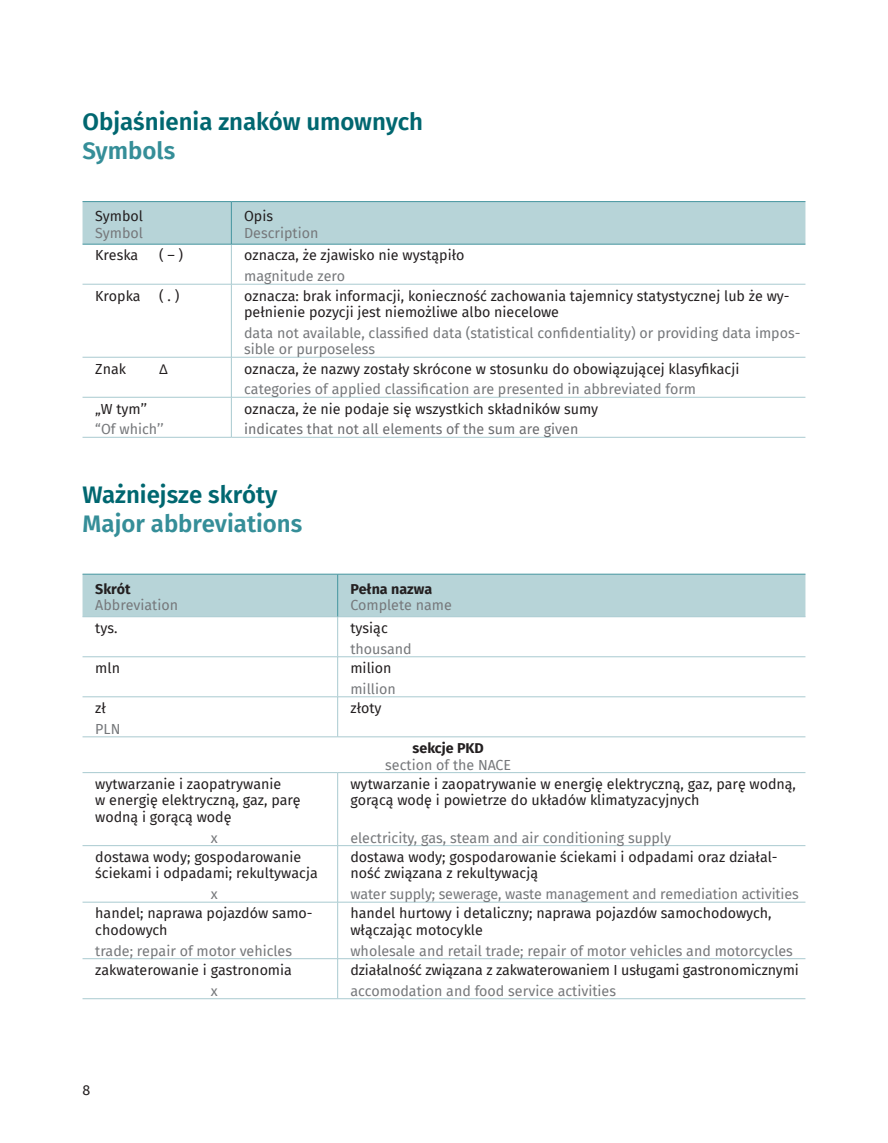
<style>
.page{position:relative;width:888px;height:1143px;background:#fff}
.page>*{position:absolute;margin:0;border:0;box-sizing:border-box;transform-origin:0 0}
.Rozdział_PL_2szp{font:600 24px "Fira Sans";color:#006770}
.Rozdział_AN_2szp{font:600 24px "Fira Sans";color:#358e98}
.prawa_skroty_i_objas{font:14.25px/16.5px "Fira Sans";color:#231f20}
.prawa_skroty_i_objas-2{font:14.25px/16.5px "Fira Sans";color:#76787b}
.boczek_skroty_i_obja{font:14.25px/16.5px "Fira Sans";color:#231f20}
.boczek_skroty_i_obja-2{font:14.25px "Fira Sans";color:#76787b}
.prawa_skroty_i_objas-3{font:14.25px "Fira Sans";color:#6c6d70}
.główka_skroty_i_obja{font:14.25px "Fira Sans";color:#76787b}
.śródtytuł_skroty_i_o{font:14.25px "Fira Sans";color:#76787b}
.główka_skroty_i_obja-2{font:700 14.25px "Fira Sans";color:#231f20}
.główka_skroty_i_obja-3{font:14.25px "Fira Sans";color:#231f20}
.śródtytuł_skroty_i_o-2{font:700 14.25px "Fira Sans";color:#231f20}
.nr_str_lewa{font:14.25px "Fira Sans";color:#231f20}
.boczek_skroty_i_obja-3{font:14.25px "Myriad Pro";color:#231f20}
</style>
<div class="page">
<div style="left:83px;top:202px;width:722px;height:42px;background:#b7d4d8"></div>
<hr style="left:83px;top:284px;width:148px;height:1px;background:#a9cad0">
<hr style="left:231px;top:284px;width:574px;height:1px;background:#a9cad0">
<hr style="left:83px;top:357px;width:148px;height:1px;background:#a9cad0">
<hr style="left:231px;top:357px;width:574px;height:1px;background:#a9cad0">
<hr style="left:231px;top:397px;width:574px;height:1px;background:#a9cad0">
<hr style="left:231px;top:437px;width:574px;height:1px;background:#a9cad0">
<hr style="left:231px;top:244px;width:1px;height:40px;background:#a9cad0">
<hr style="left:231px;top:284px;width:1px;height:73px;background:#a9cad0">
<hr style="left:231px;top:357px;width:1px;height:40px;background:#a9cad0">
<hr style="left:83px;top:397px;width:148px;height:1px;background:#a9cad0">
<hr style="left:231px;top:397px;width:1px;height:40px;background:#a9cad0">
<hr style="left:83px;top:437px;width:148px;height:1px;background:#a9cad0">
<hr style="left:83px;top:201px;width:148px;height:1px;background:#44959f">
<hr style="left:83px;top:244px;width:148px;height:1px;background:#44959f">
<hr style="left:231px;top:201px;width:574px;height:1px;background:#44959f">
<hr style="left:231px;top:202px;width:1px;height:42px;background:#44959f">
<hr style="left:231px;top:244px;width:574px;height:1px;background:#44959f">
<div style="left:83px;top:575px;width:722px;height:42px;background:#b7d4d8"></div>
<hr style="left:83px;top:657px;width:255px;height:1px;background:#a9cad0">
<hr style="left:338px;top:657px;width:467px;height:1px;background:#a9cad0">
<hr style="left:83px;top:697px;width:255px;height:1px;background:#a9cad0">
<hr style="left:338px;top:697px;width:467px;height:1px;background:#a9cad0">
<hr style="left:83px;top:845px;width:255px;height:1px;background:#a9cad0">
<hr style="left:338px;top:845px;width:467px;height:1px;background:#a9cad0">
<hr style="left:83px;top:902px;width:255px;height:1px;background:#a9cad0">
<hr style="left:338px;top:902px;width:467px;height:1px;background:#a9cad0">
<hr style="left:83px;top:617px;width:255px;height:1px;background:#a9cad0">
<hr style="left:338px;top:617px;width:467px;height:1px;background:#a9cad0">
<hr style="left:337px;top:617px;width:1px;height:40px;background:#a9cad0">
<hr style="left:337px;top:657px;width:1px;height:40px;background:#a9cad0">
<hr style="left:337px;top:697px;width:1px;height:40px;background:#a9cad0">
<hr style="left:83px;top:574px;width:255px;height:1px;background:#44959f">
<hr style="left:337px;top:773px;width:1px;height:72px;background:#a9cad0">
<hr style="left:337px;top:846px;width:1px;height:56px;background:#a9cad0">
<hr style="left:337px;top:902px;width:1px;height:57px;background:#a9cad0">
<hr style="left:83px;top:958px;width:255px;height:1px;background:#a9cad0">
<hr style="left:337px;top:959px;width:1px;height:40px;background:#a9cad0">
<hr style="left:338px;top:574px;width:467px;height:1px;background:#44959f">
<hr style="left:337px;top:574px;width:1px;height:43px;background:#44959f">
<hr style="left:338px;top:958px;width:467px;height:1px;background:#a9cad0">
<hr style="left:83px;top:737px;width:255px;height:1px;background:#a9cad0">
<hr style="left:338px;top:737px;width:467px;height:1px;background:#a9cad0">
<hr style="left:83px;top:772px;width:255px;height:1px;background:#a9cad0">
<hr style="left:338px;top:772px;width:467px;height:1px;background:#a9cad0">
<hr style="left:83px;top:998px;width:255px;height:1px;background:#a9cad0">
<hr style="left:338px;top:998px;width:467px;height:1px;background:#a9cad0">
<p class="Rozdział_PL_2szp" style="left:83px;top:102px;width:342px">Objaśnienia znaków umownych</p>
<p class="Rozdział_AN_2szp" style="left:83px;top:131px;width:94px">Symbols</p>
<p class="główka_skroty_i_obja-3" style="left:95px;top:206px;width:49px">Symbol</p>
<p class="główka_skroty_i_obja" style="left:95px;top:222px;width:49px">Symbol</p>
<p class="główka_skroty_i_obja-3" style="left:244px;top:206px;width:30px">Opis</p>
<p class="główka_skroty_i_obja" style="left:244px;top:222px;width:76px">Description</p>
<p class="boczek_skroty_i_obja" style="left:95px;top:247px;width:45px">Kreska</p>
<p class="boczek_skroty_i_obja" style="left:159px;top:247px;width:26px">( – )</p>
<p class="prawa_skroty_i_objas" style="left:244px;top:247px;width:222px">oznacza, że zjawisko nie wystąpiło</p>
<p class="prawa_skroty_i_objas-2" style="left:244px;top:268px;width:103px">magnitude zero</p>
<p class="boczek_skroty_i_obja" style="left:95px;top:287px;width:47px">Kropka</p>
<p class="boczek_skroty_i_obja" style="left:159px;top:287px;width:22px">( . )</p>
<p class="prawa_skroty_i_objas" style="left:244px;top:287px;width:547px">oznacza: brak informacji, konieczność zachowania tajemnicy statystycznej lub że wy&shy;pełnienie pozycji jest niemożliwe albo niecelowe</p>
<p class="prawa_skroty_i_objas-2" style="left:244px;top:324px;width:558px">data not available, classified data (statistical confidentiality) or providing data impos&shy;sible or purposeless</p>
<p class="boczek_skroty_i_obja" style="left:95px;top:360px;width:32px">Znak</p>
<p class="boczek_skroty_i_obja-3" style="left:159px;top:360px;width:10px">Δ</p>
<p class="prawa_skroty_i_objas" style="left:244px;top:360px;width:497px">oznacza, że nazwy zostały skrócone w stosunku do obowiązującej klasyfikacji</p>
<p class="prawa_skroty_i_objas-2" style="left:244px;top:381px;width:453px">categories of applied classification are presented in abbreviated form</p>
<p class="boczek_skroty_i_obja" style="left:95px;top:400px;width:53px">„W tym’’</p>
<p class="boczek_skroty_i_obja-2" style="left:95px;top:419px;width:70px">“Of which’’</p>
<p class="prawa_skroty_i_objas" style="left:244px;top:400px;width:355px">oznacza, że nie podaje się wszystkich składników sumy</p>
<p class="prawa_skroty_i_objas-3" style="left:244px;top:419px;width:336px">indicates that not all elements of the sum are given</p>
<p class="Rozdział_PL_2szp" style="left:83px;top:475px;width:196px">Ważniejsze skróty</p>
<p class="Rozdział_AN_2szp" style="left:83px;top:504px;width:221px">Major abbreviations</p>
<p class="główka_skroty_i_obja-2" style="left:95px;top:577px;width:37px">Skrót</p>
<p class="główka_skroty_i_obja" style="left:95px;top:595px;width:84px">Abbreviation</p>
<p class="główka_skroty_i_obja-2" style="left:350px;top:577px;width:83px">Pełna nazwa</p>
<p class="główka_skroty_i_obja" style="left:350px;top:595px;width:103px">Complete name</p>
<p class="boczek_skroty_i_obja" style="left:95px;top:619px;width:24px">tys.</p>
<p class="prawa_skroty_i_objas" style="left:350px;top:619px;width:39px">tysiąc</p>
<p class="prawa_skroty_i_objas-2" style="left:350px;top:640px;width:63px">thousand</p>
<p class="boczek_skroty_i_obja" style="left:95px;top:659px;width:26px">mln</p>
<p class="prawa_skroty_i_objas" style="left:350px;top:659px;width:43px">milion</p>
<p class="prawa_skroty_i_objas-2" style="left:350px;top:680px;width:47px">million</p>
<p class="boczek_skroty_i_obja" style="left:95px;top:700px;width:12px">zł</p>
<p class="boczek_skroty_i_obja-2" style="left:95px;top:718px;width:27px">PLN</p>
<p class="prawa_skroty_i_objas" style="left:350px;top:700px;width:33px">złoty</p>
<p class="boczek_skroty_i_obja" style="left:95px;top:775px;width:207px">wytwarzanie i zaopatrywanie<br>w energię elektryczną, gaz, parę wodną i gorącą wodę</p>
<p class="boczek_skroty_i_obja-2" style="left:211px;top:827px;width:8px">x</p>
<p class="boczek_skroty_i_obja" style="left:95px;top:848px;width:224px">dostawa wody; gospodarowanie ściekami i odpadami; rekultywacja</p>
<p class="boczek_skroty_i_obja-2" style="left:211px;top:883px;width:8px">x</p>
<p class="boczek_skroty_i_obja" style="left:95px;top:905px;width:219px">handel; naprawa pojazdów samo&shy;chodowych</p>
<p class="boczek_skroty_i_obja-2" style="left:95px;top:940px;width:198px">trade; repair of motor vehicles</p>
<p class="boczek_skroty_i_obja" style="left:95px;top:961px;width:198px">zakwaterowanie i gastronomia</p>
<p class="boczek_skroty_i_obja-2" style="left:211px;top:980px;width:8px">x</p>
<p class="śródtytuł_skroty_i_o-2" style="left:413px;top:736px;width:73px">sekcje PKD</p>
<p class="śródtytuł_skroty_i_o" style="left:385px;top:754px;width:127px">section of the NACE</p>
<p class="prawa_skroty_i_objas" style="left:350px;top:775px;width:447px">wytwarzanie i zaopatrywanie w energię elektryczną, gaz, parę wodną, gorącą wodę i powietrze do układów klimatyzacyjnych</p>
<p class="prawa_skroty_i_objas-2" style="left:350px;top:829px;width:322px">electricity, gas, steam and air conditioning supply</p>
<p class="prawa_skroty_i_objas" style="left:350px;top:848px;width:429px">dostawa wody; gospodarowanie ściekami i odpadami oraz działal&shy;ność związana z rekultywacją</p>
<p class="prawa_skroty_i_objas-2" style="left:350px;top:886px;width:450px">water supply; sewerage, waste management and remediation activities</p>
<p class="prawa_skroty_i_objas" style="left:350px;top:905px;width:423px">handel hurtowy i detaliczny; naprawa pojazdów samochodowych, włączając motocykle</p>
<p class="prawa_skroty_i_objas-2" style="left:350px;top:942px;width:444px">wholesale and retail trade; repair of motor vehicles and motorcycles</p>
<p class="prawa_skroty_i_objas" style="left:350px;top:961px;width:450px">działalność związana z zakwaterowaniem I usługami gastronomicznymi</p>
<p class="prawa_skroty_i_objas-2" style="left:350px;top:982px;width:267px">accomodation and food service activities</p>
<p class="nr_str_lewa" style="left:83px;top:1079px;width:9px">8</p>
</div>
